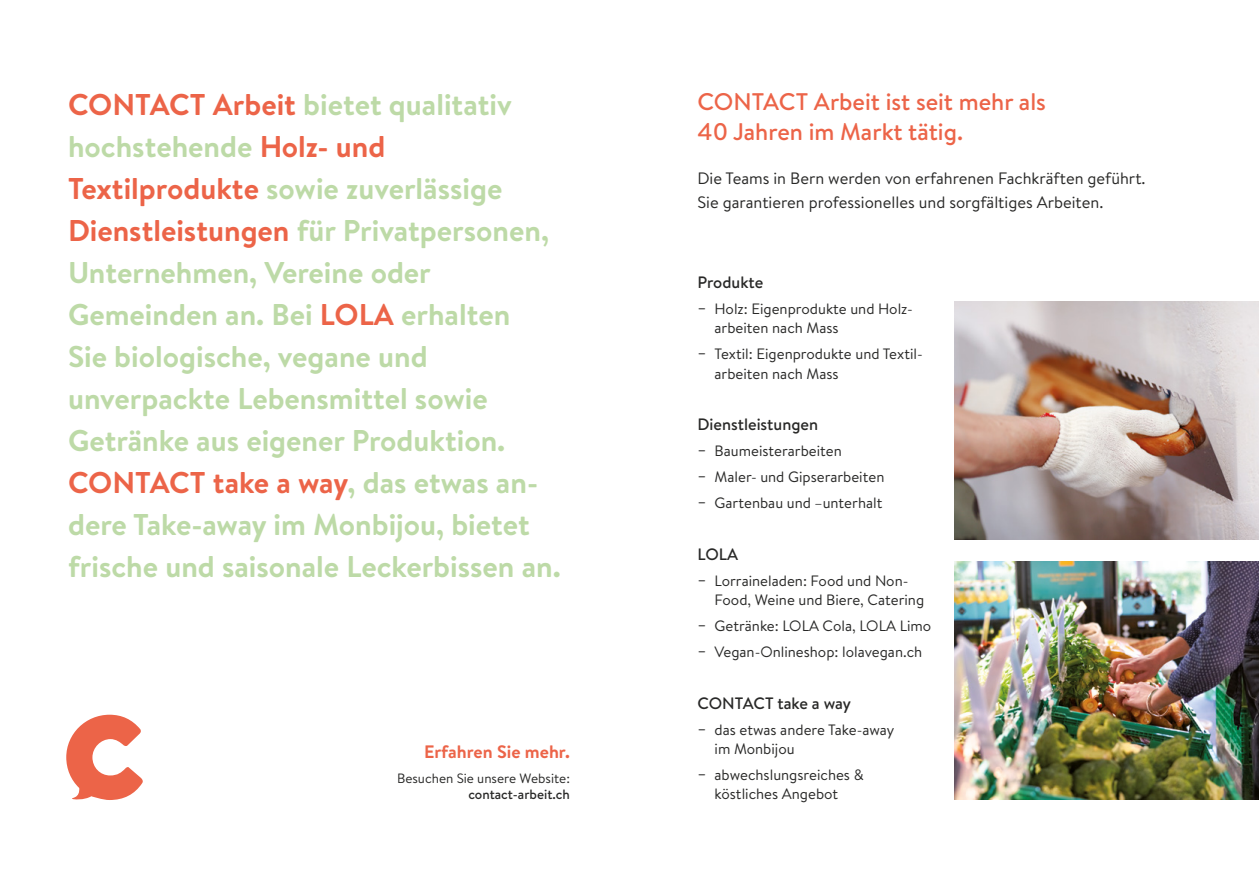
<style>
.page{position:relative;width:1259px;height:893px;background:#fff}
.page>*{position:absolute;margin:0;border:0;box-sizing:border-box;transform-origin:0 0}
.t1{font:700 30px/42px "Brandon Text";color:#bddaa7}
.t2{font:500 24px/30px "Brandon Text";color:#ec6448}
.t3{font:700 18px "Brandon Text";color:#ec6448}
.t4{font:16.5px/24px "Brandon Text";color:#282827}
.t5{font:500 16.5px "Brandon Text";color:#282827}
.t6{font:15px/19.5px "Brandon Text";color:#282827}
.t7{font:13.5px "Brandon Text";color:#282827}
.t8{font:500 13.5px "Brandon Text";color:#282827}
.s1{color:#ec6448}
</style>
<div class="page">
<svg style="left:66px;top:715px;width:77px;height:85px"></svg>
<img style="left:955px;top:562px;width:304px;height:237px">
<img style="left:955px;top:302px;width:304px;height:237px">
<p class="t1" style="left:68px;top:82px;width:494px"><span class="s1">CONTACT Arbeit</span> bietet qualitativ hochstehende <span class="s1">Holz- und Textilprodukte</span> sowie zuverlässige <span class="s1">Dienstleistungen</span> für Privatpersonen, Unternehmen, Vereine oder Gemeinden an. Bei <span class="s1">LOLA</span> erhalten<br>Sie biologische, vegane und unverpackte Lebensmittel sowie Getränke aus eigener Produktion.<br><span class="s1">CONTACT take a way</span>, das etwas an&shy;dere Take-away im Monbijou, bietet frische und saisonale Leckerbissen an.</p>
<p class="t3" style="left:424px;top:739px;width:147px">Erfahren Sie mehr.</p>
<p class="t7" style="left:397px;top:769px;width:174px">Besuchen Sie unsere Website:</p>
<p class="t8" style="left:468px;top:785px;width:103px">contact-arbeit.ch</p>
<h2 class="t2" style="left:697px;top:87px;width:350px">CONTACT Arbeit ist seit mehr als<br>40 Jahren im Markt tätig.</h2>
<p class="t4" style="left:697px;top:166px;width:449px">Die Teams in Bern werden von erfahrenen Fachkräften geführt.<br>Sie garantieren professionelles und sorgfältiges Arbeiten.</p>
<p class="t5" style="left:697px;top:271px;width:67px">Produkte</p>
<p class="t6" style="left:714px;top:298px;width:200px;text-indent:-17px">− Holz: Eigenprodukte und Holz&shy;arbeiten nach Mass</p>
<p class="t6" style="left:714px;top:344px;width:210px;text-indent:-17px">− Textil: Eigenprodukte und Textil&shy;arbeiten nach Mass</p>
<p class="t5" style="left:697px;top:413px;width:122px">Dienstleistungen</p>
<p class="t6" style="left:697px;top:438px;width:188px;line-height:25.8px">− Baumeisterarbeiten<br>− Maler- und Gipserarbeiten − Gartenbau und –unterhalt</p>
<p class="t5" style="left:697px;top:543px;width:42px">LOLA</p>
<p class="t6" style="left:714px;top:570px;width:211px;text-indent:-17px">− Lorraineladen: Food und Non-<br>Food, Weine und Biere, Catering</p>
<p class="t6" style="left:697px;top:612px;width:235px;line-height:25.8px">− Getränke: LOLA Cola, LOLA Limo − Vegan-Onlineshop: lolavegan.ch</p>
<p class="t5" style="left:697px;top:692px;width:155px">CONTACT take a way</p>
<p class="t6" style="left:714px;top:719px;width:181px;text-indent:-17px">− das etwas andere Take-away im Monbijou</p>
<p class="t6" style="left:697px;top:764px;width:168px;text-align:center">− abwechslungsreiches &amp; köstliches Angebot</p>
</div>
